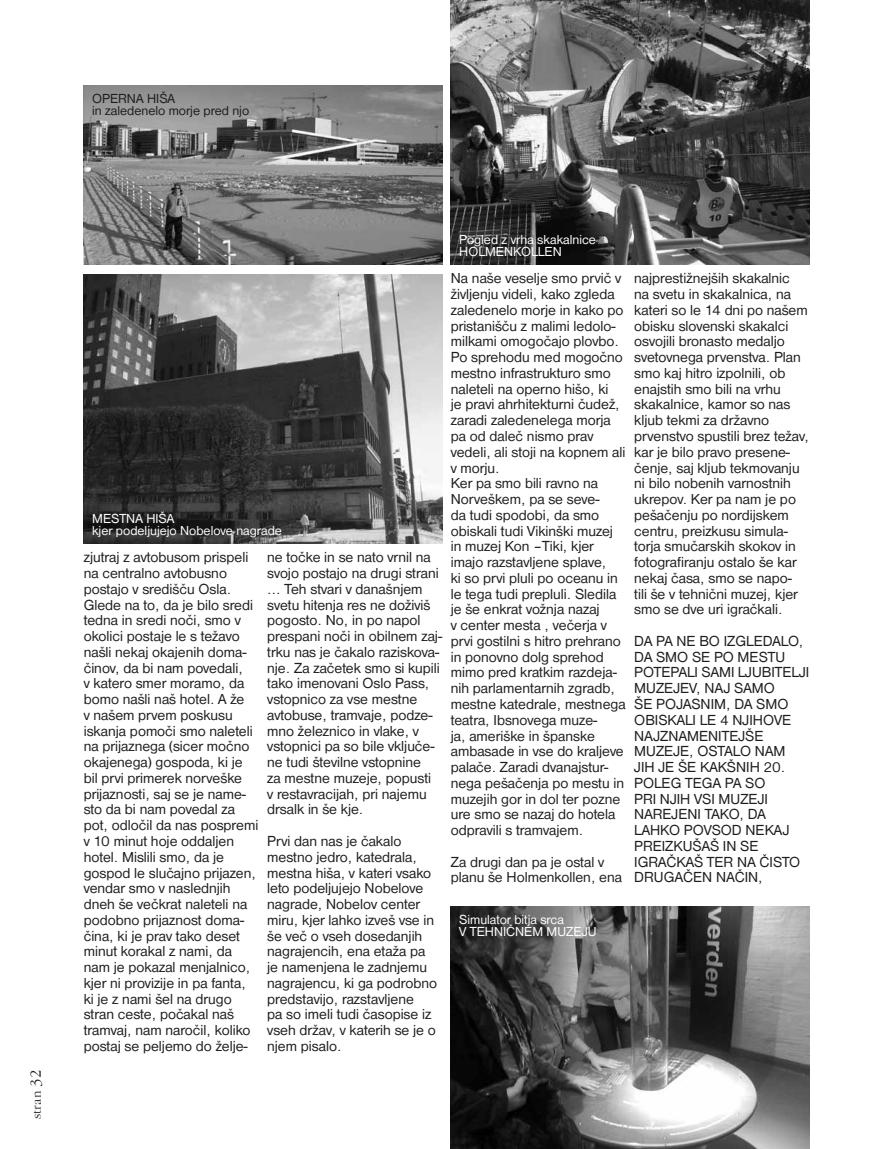
<style>
.page{position:relative;width:893px;height:1149px;background:#fff}
.page>*{position:absolute;margin:0;border:0;box-sizing:border-box;transform-origin:0 0}
.t1{font:15px/15.8px "Nimbus San DEE";color:#1d1d1b}
.t2{font:13.5px/12px "Nimbus San DEE";color:#fff}
.t3{font:13.5px/12px "Nimbus San DEE";color:#1d1d1b}
.t4{font:12px "Garamond Itc TEE Ligh";letter-spacing:.025em;color:#1d1d1b}
.s1{font-size:15px}
</style>
<div class="page">
<img style="left:451px;top:0;width:358px;height:265px">
<img style="left:84px;top:274px;width:358px;height:269px">
<img style="left:84px;top:85px;width:358px;height:180px">
<img style="left:451px;top:906px;width:358px;height:242px">
<p class="t3" style="left:92px;top:93px;width:158px">Operna hiša<br>in zaledenelo morje pred njo</p>
<p class="t4" style="left:30px;top:1118px;width:51px;rotate:-90deg">stran <span class="s1">32</span></p>
<p class="t2" style="left:92px;top:512px;width:191px">M estna hiša<br>kjer podeljujejo Nobelove nagrade</p>
<p class="t1" style="left:84px;top:549px;width:176px">zjutraj z avtobusom prispeli na centralno avtobusno postajo v središču Osla.<br>Glede na to, da je bilo sredi tedna in sredi noči, smo v okolici postaje le s težavo našli nekaj okajenih doma&shy;činov, da bi nam povedali,<br>v katero smer moramo, da bomo našli naš hotel. A že<br>v našem prvem poskusu iskanja pomoči smo naleteli na prijaznega (sicer močno okajenega) gospoda, ki je bil prvi primerek norveške prijaznosti, saj se je name&shy;sto da bi nam povedal za pot, odločil da nas pospremi v 10 minut hoje oddaljen hotel. M islili smo, da je gospod le slučajno prijazen, vendar smo v naslednjih dneh še večkrat naleteli na podobno prijaznost doma&shy;čina, ki je prav tako deset minut korakal z nami, da nam je pokazal menjalnico, kjer ni provizije in pa fanta, ki je z nami šel na drugo stran ceste, počakal naš tramvaj, nam naročil, koliko postaj se peljemo do želje-</p>
<p class="t1" style="left:267px;top:549px;width:176px">ne točke in se nato vrnil na svojo postajo na drugi strani … Teh stvari v današnjem svetu hitenja res ne doživiš pogosto. No, in po napol prespani noči in obilnem zaj&shy;trku nas je čakalo raziskova&shy;nje. Za začetek smo si kupili tako imenovani Oslo Pass, vstopnico za vse mestne avtobuse, tramvaje, podze&shy;mno železnico in vlake, v vstopnici pa so bile vključe&shy;ne tudi številne vstopnine<br>za mestne muzeje, popusti<br>v restavracijah, pri najemu drsalk in še kje.</p>
<p class="t1" style="left:267px;top:833px;width:171px">Prvi dan nas je čakalo mestno jedro, katedrala, mestna hiša, v kateri vsako leto podeljujejo Nobelove nagrade, Nobelov center miru, kjer lahko izveš vse in še več o vseh dosedanjih nagrajencih, ena etaža pa je namenjena le zadnjemu nagrajencu, ki ga podrobno predstavijo, razstavljene<br>pa so imeli tudi časopise iz vseh držav, v katerih se je o njem pisalo.</p>
<p class="t2" style="left:459px;top:234px;width:138px">Pogled z vrha skakalnice<br>Holmenkollen</p>
<p class="t1" style="left:451px;top:270px;width:176px">Na naše veselje smo prvič v življenju videli, kako zgleda zaledenelo morje in kako po pristanišču z malimi ledolo&shy;milkami omogočajo plovbo.<br>Po sprehodu med mogočno mestno infrastrukturo smo naleteli na operno hišo, ki<br>je pravi ahrhitekturni čudež, zaradi zaledenelega morja pa od daleč nismo prav vedeli, ali stoji na kopnem ali v morju.<br>Ker pa smo bili ravno na<br>N orveškem, pa se seve-<br>da tudi spodobi, da smo obiskali tudi Vikinški muzej in muzej Kon –Tiki, kjer imajo razstavljene splave,<br>ki so prvi pluli po oceanu in le tega tudi prepluli. Sledila je še enkrat vožnja nazaj<br>v center mesta , večerja v prvi gostilni s hitro prehrano in ponovno dolg sprehod mimo pred kratkim razdeja&shy;nih parlamentarnih zgradb, mestne katedrale, mestnega teatra, I bsnovega muze-<br>ja, ameriške in španske ambasade in vse do kraljeve palače. Zaradi dvanajstur&shy;nega pešačenja po mestu in muzejih gor in dol ter pozne ure smo se nazaj do hotela odpravili s tramvajem.</p>
<p class="t1" style="left:451px;top:853px;width:173px">Za drugi dan pa je ostal v planu še Holmenkollen, ena</p>
<p class="t2" style="left:459px;top:913px;width:139px">Simulator bitja srca<br>v tehničnem muzeju</p>
<p class="t1" style="left:634px;top:270px;width:176px">najprestižnejših skakalnic<br>na svetu in skakalnica, na kateri so le 14 dni po našem obisku slovenski skakalci osvojili bronasto medaljo svetovnega prvenstva. Plan smo kaj hitro izpolnili, ob enajstih smo bili na vrhu skakalnice, kamor so nas kljub tekmi za državno prvenstvo spustili brez težav, kar je bilo pravo presene&shy;čenje, saj kljub tekmovanju ni bilo nobenih varnostnih ukrepov. Ker pa nam je po pešačenju po nordijskem centru, preizkusu simula&shy;torja smučarskih skokov in fotografiranju ostalo še kar nekaj časa, smo se napo-<br>tili še v tehnični muzej, kjer smo se dve uri igračkali.</p>
<p class="t1" style="left:634px;top:633px;width:177px">Da pa ne bo izgledalo, da smo se po mestu potepali sami ljubitelji muzejev, naj samo<br>še pojasnim, da smo obiskali le 4 njihove najznamenitejše muzeje, ostalo nam jih je še kakšnih 20.<br>Poleg tega pa so<br>pri njih vsi muzeji narejeni tako, da lahko povsod nekaj preizkušaš in se igračkaš ter na čisto drugačen način,</p>
</div>
